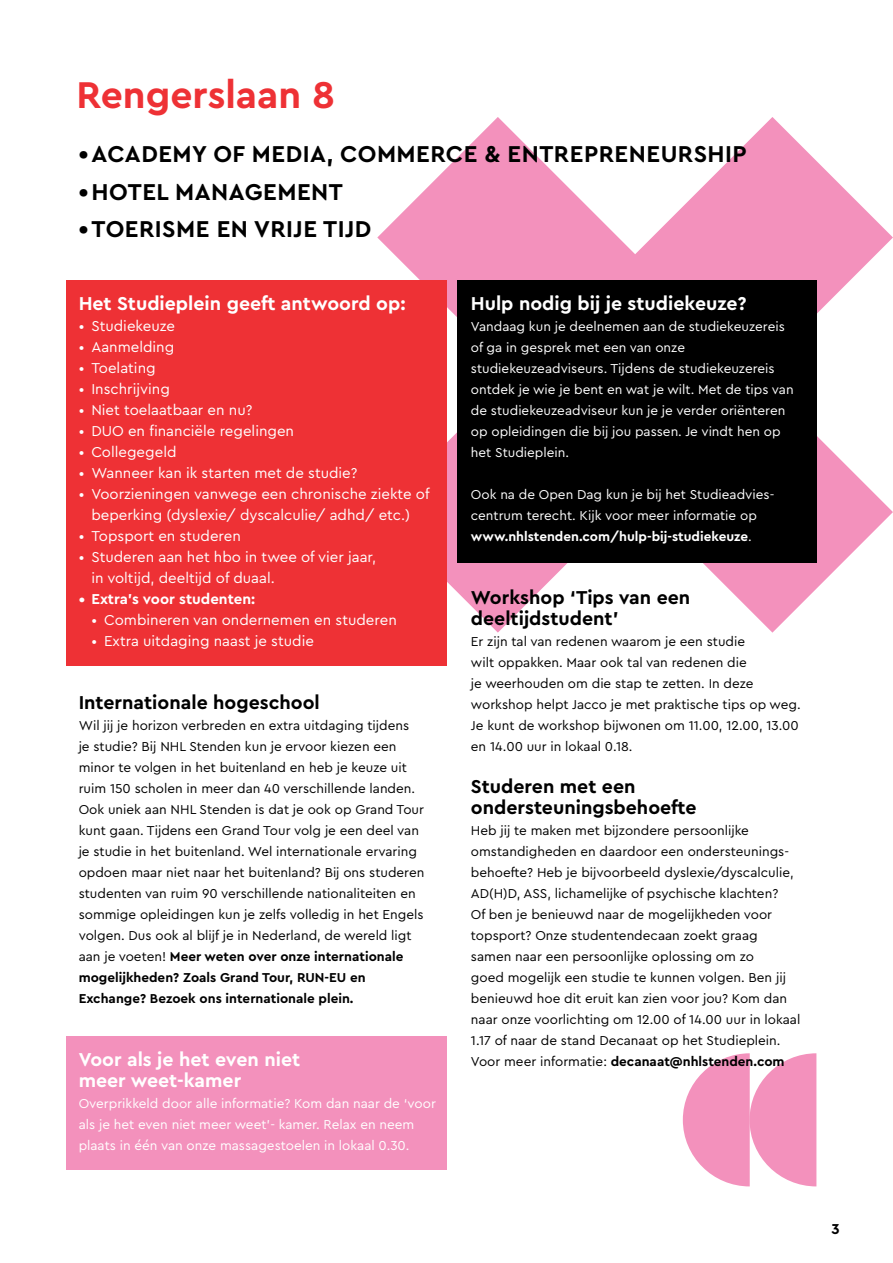
<style>
.page{position:relative;width:893px;height:1263px;background:#fff}
.page>*{position:absolute;margin:0;border:0;box-sizing:border-box;transform-origin:0 0}
.t1{font:700 39px "Cera PRO";color:#ee3135}
.t2{font:700 24px "Cera PRO";letter-spacing:.02em;color:#000}
.t3{font:700 19.5px/21px "Cera PRO";color:#000}
.t4{font:700 19.5px/21px "Cera PRO";color:#fff}
.t5{font:15px/21px "Cera PRO";color:#fff;text-align:center}
.t6{font:700 15px "Cera PRO";color:#fff}
.t7{font:700 15px "Cera PRO";color:#000}
.t8{font:13.5px/21px "Cera PRO";color:#000}
.t9{font:13.5px/21px "Cera PRO";color:#fff}
.s1{font-weight:700}
</style>
<div class="page">
<svg style="left:683px;top:1053px;width:133px;height:133px"></svg>
<svg style="left:377px;top:117px;width:516px;height:516px"></svg>
<div style="left:66px;top:1036px;width:380px;height:134px;background:#f391bc"></div>
<div style="left:66px;top:280px;width:380px;height:386px;background:#ee3135"></div>
<div style="left:457px;top:280px;width:359px;height:282px;background:#000"></div>
<h1 class="t1" style="left:76px;top:69px;width:260px">Rengerslaan 8</h1>
<h2 class="t2" style="left:79px;top:138px;width:670px">•ACADEMY OF MEDIA, COMMERCE &amp; ENTREPRENEURSHIP</h2>
<h2 class="t2" style="left:79px;top:176px;width:266px">•HOTEL MANAGEMENT</h2>
<h2 class="t2" style="left:79px;top:213px;width:294px">•TOERISME EN VRIJE TIJD</h2>
<h3 class="t4" style="left:79px;top:292px;width:328px">Het Studieplein geeft antwoord op:</h3>
<p class="t5" style="left:79px;top:315px;width:98px">• Studiekeuze</p>
<p class="t5" style="left:79px;top:336px;width:97px">• Aanmelding</p>
<p class="t5" style="left:79px;top:357px;width:79px">• Toelating</p>
<p class="t5" style="left:79px;top:378px;width:93px">• Inschrijving</p>
<p class="t5" style="left:79px;top:399px;width:175px">• Niet toelaatbaar en nu?</p>
<p class="t5" style="left:79px;top:420px;width:217px">• DUO en financiële regelingen</p>
<p class="t5" style="left:79px;top:441px;width:99px">• Collegegeld</p>
<p class="t5" style="left:79px;top:462px;width:280px">• Wanneer kan ik starten met de studie?</p>
<p class="t5" style="left:79px;top:483px;width:352px">• Voorzieningen vanwege een chronische ziekte of beperking (dyslexie/ dyscalculie/ adhd/ etc.)</p>
<p class="t5" style="left:79px;top:525px;width:164px">• Topsport en studeren</p>
<p class="t5" style="left:91px;top:546px;width:286px;text-align:left;text-indent:-13px">• Studeren aan het hbo in twee of vier jaar, in voltijd, deeltijd of duaal.</p>
<p class="t6" style="left:79px;top:589px;width:178px">• Extra’s voor studenten:</p>
<p class="t5" style="left:91px;top:609px;width:307px">• Combineren van ondernemen en studeren</p>
<p class="t5" style="left:91px;top:630px;width:224px">• Extra uitdaging naast je studie</p>
<h3 class="t3" style="left:79px;top:691px;width:243px">Internationale hogeschool</h3>
<p class="t8" style="left:79px;top:714px;width:347px">Wil jij je horizon verbreden en extra uitdaging tijdens<br>je studie? Bij NHL Stenden kun je ervoor kiezen een minor te volgen in het buitenland en heb je keuze uit ruim 150 scholen in meer dan 40 verschillende landen.<br>Ook uniek aan NHL Stenden is dat je ook op Grand Tour kunt gaan. Tijdens een Grand Tour volg je een deel van je studie in het buitenland. Wel internationale ervaring opdoen maar niet naar het buitenland? Bij ons studeren studenten van ruim 90 verschillende nationaliteiten en sommige opleidingen kun je zelfs volledig in het Engels volgen. Dus ook al blijf je in Nederland, de wereld ligt aan je voeten! <span class="s1">Meer weten over onze internationale mogelijkheden? Zoals Grand Tour, RUN-EU en Exchange? Bezoek ons internationale plein.</span></p>
<h3 class="t4" style="left:79px;top:1048px;width:223px">Voor als je het even niet meer weet-kamer</h3>
<p class="t9" style="left:79px;top:1092px;width:359px">Overprikkeld door alle informatie? Kom dan naar de ‘voor als je het even niet meer weet’- kamer. Relax en neem plaats in één van onze massagestoelen in lokaal 0.30.</p>
<h3 class="t4" style="left:471px;top:292px;width:277px">Hulp nodig bij je studiekeuze?</h3>
<p class="t9" style="left:471px;top:315px;width:324px">Vandaag kun je deelnemen aan de studiekeuzereis of ga in gesprek met een van onze studiekeuzeadviseurs. Tijdens de studiekeuzereis ontdek je wie je bent en wat je wilt. Met de tips van de studiekeuzeadviseur kun je je verder oriënteren op opleidingen die bij jou passen. Je vindt hen op het Studieplein.</p>
<p class="t9" style="left:471px;top:483px;width:305px">Ook na de Open Dag kun je bij het Studieadvies&shy;centrum terecht. Kijk voor meer informatie op <span class="s1">www.nhlstenden.com/hulp-bij-studiekeuze</span>.</p>
<h3 class="t3" style="left:471px;top:586px;width:221px">Workshop ‘Tips van een deeltijdstudent’</h3>
<p class="t8" style="left:471px;top:630px;width:331px">Er zijn tal van redenen waarom je een studie<br>wilt oppakken. Maar ook tal van redenen die<br>je weerhouden om die stap te zetten. In deze workshop helpt Jacco je met praktische tips op weg.<br>Je kunt de workshop bijwonen om 11.00, 12.00, 13.00 en 14.00 uur in lokaal 0.18.</p>
<h3 class="t3" style="left:471px;top:775px;width:227px">Studeren met een ondersteuningsbehoefte</h3>
<p class="t8" style="left:471px;top:819px;width:331px">Heb jij te maken met bijzondere persoonlijke omstandigheden en daardoor een ondersteunings&shy;behoefte? Heb je bijvoorbeeld dyslexie/dyscalculie, AD(H)D, ASS, lichamelijke of psychische klachten?<br>Of ben je benieuwd naar de mogelijkheden voor topsport? Onze studentendecaan zoekt graag samen naar een persoonlijke oplossing om zo<br>goed mogelijk een studie te kunnen volgen. Ben jij benieuwd hoe dit eruit kan zien voor jou? Kom dan naar onze voorlichting om 12.00 of 14.00 uur in lokaal 1.17 of naar de stand Decanaat op het Studieplein.<br>Voor meer informatie: <span class="s1">decanaat@nhlstenden.com</span></p>
<p class="t7" style="left:831px;top:1218px;width:10px">3</p>
</div>
